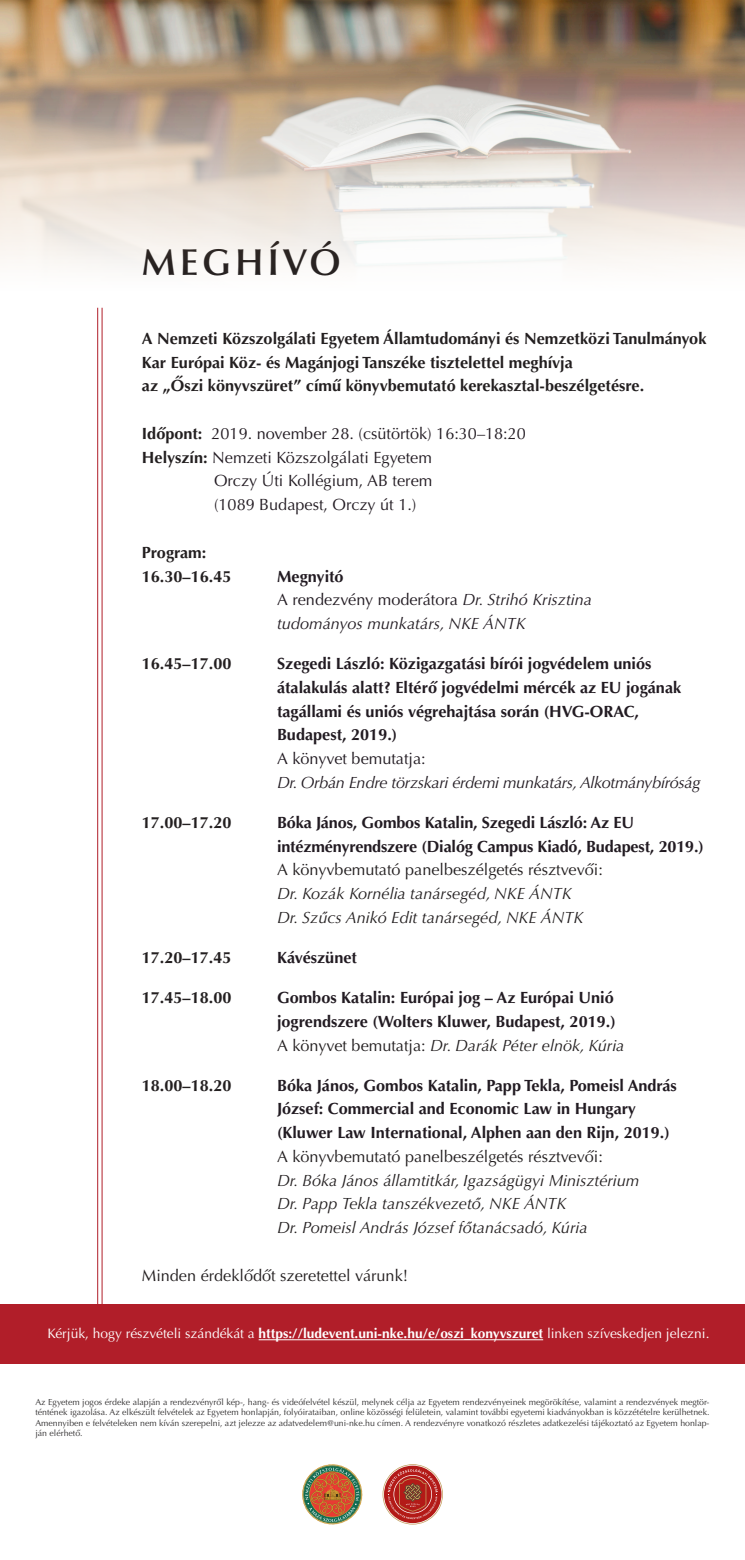
<style>
.page{position:relative;width:745px;height:1560px;background:#fff}
.page>*{position:absolute;margin:0;border:0;box-sizing:border-box;transform-origin:0 0}
.t1{font:600 37.5px "Optima HU";letter-spacing:.1em;color:#231f20}
.t2{font:700 16.25px/23.8px "Optima HU";color:#221b22}
.t3{font:700 16.25px/23.8px "Optima HU";color:#231f20}
.t4{font:italic 16.25px "Optima HU";color:#231f20}
.t5{font:16.25px "Optima HU";color:#221b22}
.t6{font:16.25px "Optima HU";color:#231f20}
.t7{font:italic 16.25px/23.8px "Optima HU";color:#221b22}
.t8{font:italic 16.25px "Optima HU";letter-spacing:-.02em;color:#221b22}
.t9{font:13.75px "Optima HU";color:#fff}
.t10{font:8.75px/10.5px "Optima HU";color:#312f30;text-align:justify}
.s1{font-weight:700;color:#231f20}
.s2{font-style:normal}
.s3{font-weight:700}
</style>
<div class="page">
<hr style="left:102px;top:308px;width:1px;height:1047px;background:#b11e29">
<hr style="left:97px;top:308px;width:1px;height:1047px;background:#b11e29">
<div style="left:0;top:1304px;width:744px;height:59px;background:#b11e29"></div>
<svg style="left:302px;top:1464px;width:60px;height:60px"></svg>
<img style="left:0;top:0;width:744px;height:268px">
<hr style="left:258px;top:1339px;width:285px;height:1px;background:#fff">
<svg style="left:382px;top:1464px;width:60px;height:60px"></svg>
<p class="t1" style="left:142px;top:239px;width:201px">MEGHÍVÓ</p>
<p class="t3" style="left:142px;top:326px;width:565px">A Nemzeti Közszolgálati Egyetem Államtudományi és Nemzetközi Tanulmányok<br>Kar Európai Köz- és Magánjogi Tanszéke tisztelettel meghívja</p>
<p class="t3" style="left:142px;top:374px;width:503px">az „Őszi könyvszüret” című könyvbemutató kerekasztal-beszélgetésre.</p>
<p class="t5" style="left:142px;top:423px;width:385px"><span class="s1">Időpont:</span> 2019. november 28. (csütörtök) 16:30–18:20</p>
<p class="t5" style="left:142px;top:447px;width:291px"><span class="s1">Helyszín:</span> Nemzeti Közszolgálati Egyetem</p>
<p class="t5" style="left:214px;top:471px;width:220px">Orczy Úti Kollégium, AB terem</p>
<p class="t5" style="left:214px;top:494px;width:204px">(1089 Budapest, Orczy út 1.)</p>
<p class="t3" style="left:142px;top:540px;width:66px">Program:</p>
<p class="t3" style="left:142px;top:564px;width:91px">16.30–16.45</p>
<p class="t2" style="left:277px;top:564px;width:68px">Megnyitó</p>
<p class="t7" style="left:277px;top:587px;width:316px"><span class="s2">A rendezvény moderátora</span> Dr. Strihó Krisztina tudományos munkatárs, NKE ÁNTK</p>
<p class="t3" style="left:142px;top:651px;width:91px">16.45–17.00</p>
<p class="t2" style="left:277px;top:651px;width:405px">Szegedi László: Közigazgatási bírói jogvédelem uniós átalakulás alatt? Eltérő jogvédelmi mércék az EU jogának tagállami és uniós végrehajtása során (HVG-ORAC,</p>
<p class="t2" style="left:277px;top:722px;width:122px">Budapest, 2019.)</p>
<p class="t5" style="left:277px;top:748px;width:150px">A könyvet bemutatja:</p>
<p class="t8" style="left:277px;top:772px;width:424px">Dr. Orbán Endre törzskari érdemi munkatárs, Alkotmánybíróság</p>
<p class="t3" style="left:142px;top:810px;width:91px">17.00–17.20</p>
<p class="t2" style="left:277px;top:810px;width:428px">Bóka János, Gombos Katalin, Szegedi László: Az EU intézményrendszere (Dialóg Campus Kiadó, Budapest, 2019.)</p>
<p class="t6" style="left:277px;top:859px;width:327px">A könyvbemutató panelbeszélgetés résztvevői:</p>
<p class="t4" style="left:277px;top:883px;width:296px">Dr. Kozák Kornélia tanársegéd, NKE ÁNTK</p>
<p class="t4" style="left:277px;top:907px;width:307px">Dr. Szűcs Anikó Edit tanársegéd, NKE ÁNTK</p>
<p class="t3" style="left:142px;top:945px;width:91px">17.20–17.45</p>
<p class="t2" style="left:277px;top:945px;width:81px">Kávészünet</p>
<p class="t3" style="left:142px;top:985px;width:91px">17.45–18.00</p>
<p class="t2" style="left:277px;top:985px;width:338px">Gombos Katalin: Európai jog – Az Európai Unió</p>
<p class="t2" style="left:277px;top:1009px;width:340px">jogrendszere (Wolters Kluwer, Budapest, 2019.)</p>
<p class="t4" style="left:277px;top:1035px;width:348px"><span class="s2">A könyvet bemutatja:</span> Dr. Darák Péter elnök, Kúria</p>
<p class="t3" style="left:142px;top:1072px;width:91px">18.00–18.20</p>
<p class="t2" style="left:277px;top:1072px;width:401px">Bóka János, Gombos Katalin, Papp Tekla, Pomeisl András<br>József: Commercial and Economic Law in Hungary (Kluwer Law International, Alphen aan den Rijn, 2019.)</p>
<p class="t6" style="left:277px;top:1146px;width:327px">A könyvbemutató panelbeszélgetés résztvevői:</p>
<p class="t4" style="left:277px;top:1170px;width:363px">Dr. Bóka János államtitkár, Igazságügyi Minisztérium</p>
<p class="t4" style="left:277px;top:1193px;width:291px">Dr. Papp Tekla tanszékvezető, NKE ÁNTK</p>
<p class="t4" style="left:277px;top:1217px;width:312px">Dr. Pomeisl András József főtanácsadó, Kúria</p>
<p class="t6" style="left:142px;top:1264px;width:268px">Minden érdeklődőt szeretettel várunk!</p>
<p class="t9" style="left:47px;top:1324px;width:663px">Kérjük, hogy részvételi szándékát a <span class="s3">https://ludevent.uni-nke.hu/e/oszi_konyvszuret</span> linken szíveskedjen jelezni.</p>
<p class="t10" style="left:35px;top:1396px;width:675px">Az Egyetem jogos érdeke alapján a rendezvényről kép-, hang- és videófelvétel készül, melynek célja az Egyetem rendezvényeinek megörökítése, valamint a rendezvények megtör&shy;téntének igazolása. Az elkészült felvételek az Egyetem honlapján, folyóirataiban, online közösségi felületein, valamint további egyetemi kiadványokban is közzétételre kerülhetnek.<br>Amennyiben e felvételeken nem kíván szerepelni, azt jelezze az adatvedelem@uni-nke.hu címen. A rendezvényre vonatkozó részletes adatkezelési tájékoztató az Egyetem honlap&shy;ján elérhető.</p>
</div>
